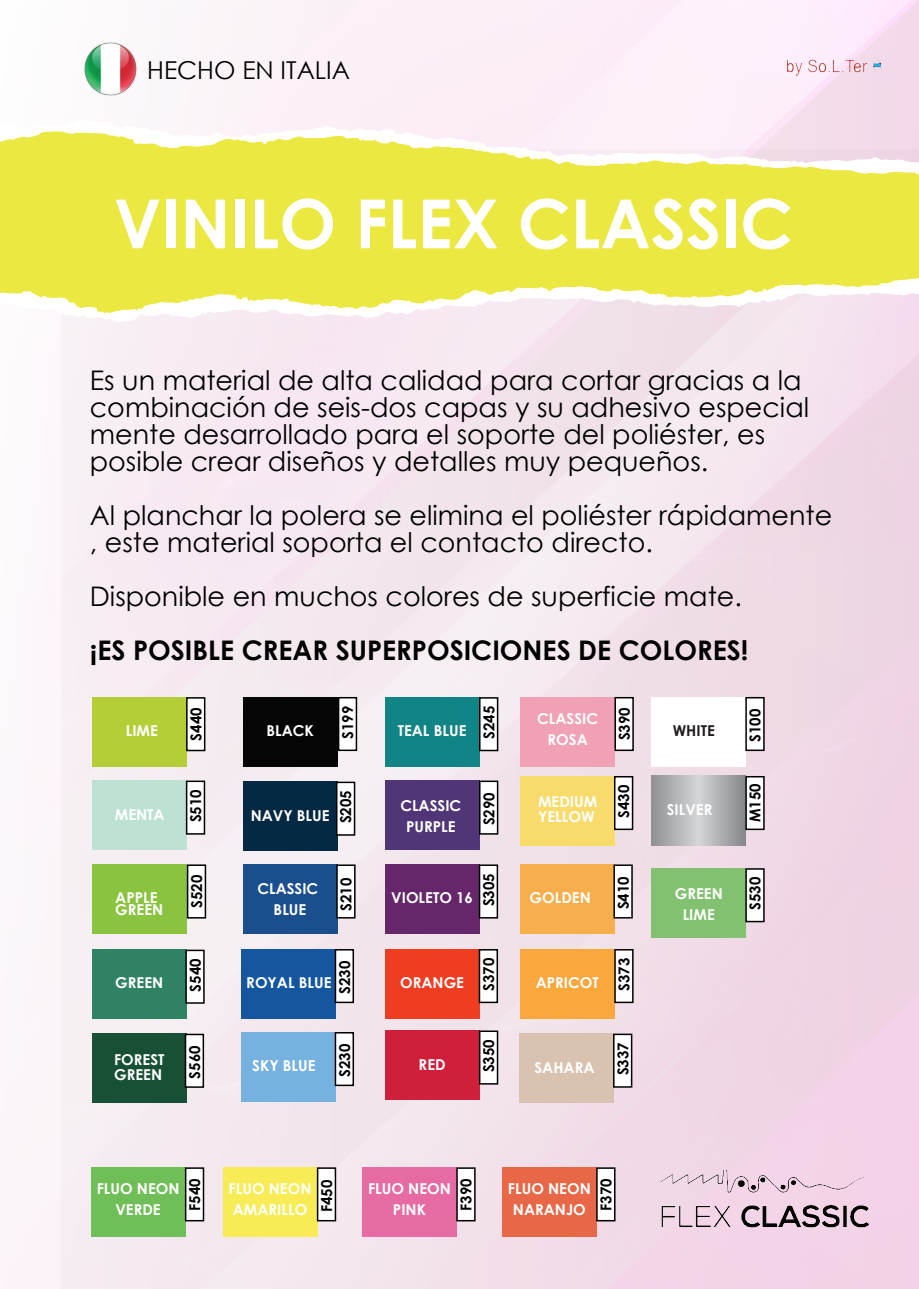
<style>
.page{position:relative;width:919px;height:1289px;background:#fff}
.page>*{position:absolute;margin:0;border:0;box-sizing:border-box;transform-origin:0 0}
.t1{font:700 67.8px "Century Gothic";color:#fff}
.t2{font:27px/27px "Century Gothic";color:#000}
.t3{font:700 27px "Century Gothic";color:#000}
.t4{font:24.6px "Century Gothic";color:#000001}
.t5{font:700 15px/21px "Century Gothic";color:#fff;text-align:center}
.t6{font:700 15px "Century Gothic";color:#000}
.t7{font:700 15px "Century Gothic";color:#211d1e}
</style>
<div class="page">
<div style="left:0;top:0;width:918px;height:1288px;background:#fcf1f8"></div>
<img style="left:91px;top:323px;width:827px;height:965px">
<svg style="left:0;top:120px;width:918px;height:203px"></svg>
<svg style="left:0;top:130px;width:918px;height:185px;fill:#ebe841"></svg>
<img style="left:786px;top:53px;width:105px;height:31px">
<img style="left:84px;top:42px;width:53px;height:54px">
<div style="left:385px;top:948px;width:94px;height:70px;background:#ef3d22"></div>
<div style="left:478px;top:949px;width:20px;height:54px;background:#fff;border:2px solid #000"></div>
<div style="left:243px;top:697px;width:94px;height:69px;background:#040504"></div>
<div style="left:338px;top:697px;width:19px;height:54px;background:#fff;border:2px solid #000"></div>
<div style="left:243px;top:781px;width:94px;height:69px;background:#052943"></div>
<div style="left:336px;top:781px;width:19px;height:54px;background:#fff;border:2px solid #000"></div>
<div style="left:243px;top:864px;width:94px;height:69px;background:#1a4e8d"></div>
<div style="left:336px;top:864px;width:19px;height:54px;background:#fff;border:2px solid #000"></div>
<div style="left:385px;top:697px;width:94px;height:69px;background:#118485"></div>
<div style="left:479px;top:697px;width:19px;height:54px;background:#fff;border:2px solid #000"></div>
<div style="left:385px;top:864px;width:94px;height:69px;background:#66276a"></div>
<div style="left:479px;top:864px;width:19px;height:54px;background:#fff;border:2px solid #000"></div>
<div style="left:385px;top:1030px;width:94px;height:69px;background:#cf1f3b"></div>
<div style="left:479px;top:1030px;width:19px;height:54px;background:#fff;border:2px solid #000"></div>
<div style="left:520px;top:948px;width:94px;height:70px;background:#faa73c"></div>
<div style="left:614px;top:949px;width:19px;height:54px;background:#fff;border:2px solid #000"></div>
<div style="left:520px;top:697px;width:94px;height:69px;background:#f0a1b5"></div>
<div style="left:614px;top:697px;width:19px;height:54px;background:#fff;border:2px solid #000"></div>
<div style="left:520px;top:775px;width:94px;height:70px;background:#f8db6a"></div>
<div style="left:614px;top:776px;width:19px;height:54px;background:#fff;border:2px solid #000"></div>
<div style="left:92px;top:697px;width:94px;height:69px;background:#b4ce38"></div>
<div style="left:186px;top:697px;width:19px;height:54px;background:#fff;border:2px solid #000"></div>
<div style="left:92px;top:780px;width:94px;height:69px;background:#bde2d3"></div>
<div style="left:186px;top:780px;width:19px;height:54px;background:#fff;border:2px solid #000"></div>
<div style="left:92px;top:864px;width:94px;height:69px;background:#89c33f"></div>
<div style="left:187px;top:864px;width:19px;height:54px;background:#fff;border:2px solid #000"></div>
<div style="left:92px;top:948px;width:94px;height:70px;background:#308265"></div>
<div style="left:185px;top:949px;width:20px;height:54px;background:#fff;border:2px solid #000"></div>
<div style="left:92px;top:1033px;width:94px;height:70px;background:#185035"></div>
<div style="left:185px;top:1033px;width:19px;height:54px;background:#fff;border:2px solid #000"></div>
<div style="left:651px;top:868px;width:94px;height:69px;background:#81c16f"></div>
<div style="left:745px;top:868px;width:19px;height:54px;background:#fff;border:2px solid #000"></div>
<div style="left:520px;top:864px;width:94px;height:69px;background:#f6af4c"></div>
<div style="left:613px;top:864px;width:19px;height:54px;background:#fff;border:2px solid #000"></div>
<div style="left:242px;top:948px;width:94px;height:70px;background:#14579f"></div>
<div style="left:334px;top:949px;width:20px;height:54px;background:#fff;border:2px solid #000"></div>
<div style="left:242px;top:1031px;width:94px;height:70px;background:#75b2df"></div>
<div style="left:334px;top:1031px;width:20px;height:55px;background:#fff;border:2px solid #000"></div>
<div style="left:385px;top:780px;width:94px;height:69px;background:#503676"></div>
<div style="left:479px;top:780px;width:19px;height:54px;background:#fff;border:2px solid #000"></div>
<div style="left:91px;top:1167px;width:94px;height:69px;background:#70be58"></div>
<div style="left:185px;top:1167px;width:19px;height:54px;background:#fff;border:2px solid #000"></div>
<div style="left:223px;top:1167px;width:94px;height:69px;background:#f7ec55"></div>
<div style="left:317px;top:1167px;width:19px;height:54px;background:#fff;border:2px solid #000"></div>
<div style="left:362px;top:1167px;width:94px;height:69px;background:#e66ba3"></div>
<div style="left:456px;top:1167px;width:19px;height:54px;background:#fff;border:2px solid #000"></div>
<div style="left:502px;top:1167px;width:94px;height:69px;background:#e76746"></div>
<div style="left:596px;top:1167px;width:19px;height:54px;background:#fff;border:2px solid #000"></div>
<div style="left:519px;top:1033px;width:94px;height:69px;background:#d9c3b0"></div>
<div style="left:613px;top:1033px;width:19px;height:54px;background:#fff;border:2px solid #000"></div>
<svg style="left:651px;top:775px;width:94px;height:70px"></svg>
<div style="left:745px;top:776px;width:19px;height:54px;background:#fff;border:2px solid #000"></div>
<div style="left:651px;top:697px;width:94px;height:69px;background:#fff"></div>
<div style="left:745px;top:697px;width:19px;height:54px;background:#fff;border:2px solid #000"></div>
<img style="left:658px;top:1170px;width:211px;height:63px">
<p class="t4" style="left:147px;top:52px;width:204px">HECHO EN ITALIA</p>
<h1 class="t1" style="left:114px;top:172px;width:680px">VINILO FLEX CLASSIC</h1>
<p class="t2" style="left:90px;top:366px;width:720px">Es un material de alta calidad para cortar gracias a la combinación de seis-dos capas y su adhesivo especial mente desarrollado para el soporte del poliéster, es posible crear diseños y detalles muy pequeños.</p>
<p class="t2" style="left:90px;top:501px;width:743px">Al planchar la polera se elimina el poliéster rápidamente , este material soporta el contacto directo.</p>
<p class="t2" style="left:90px;top:582px;width:653px">Disponible en muchos colores de superficie mate.</p>
<p class="t3" style="left:90px;top:629px;width:660px">¡ES POSIBLE CREAR SUPERPOSICIONES DE COLORES!</p>
<p class="t5" style="left:126px;top:719px;width:34px">LIME</p>
<p class="t6" style="left:184px;top:740px;width:34px;rotate:-90deg">S440</p>
<p class="t5" style="left:266px;top:719px;width:49px">BLACK</p>
<p class="t6" style="left:336px;top:738px;width:34px;rotate:-90deg">S199</p>
<p class="t5" style="left:398px;top:719px;width:70px">TEAL BLUE</p>
<p class="t6" style="left:477px;top:739px;width:34px;rotate:-90deg">S245</p>
<p class="t5" style="left:537px;top:707px;width:62px">CLASSIC<br>ROSA</p>
<p class="t6" style="left:613px;top:740px;width:34px;rotate:-90deg">S390</p>
<p class="t7" style="left:672px;top:719px;width:43px">WHITE</p>
<p class="t6" style="left:743px;top:741px;width:34px;rotate:-90deg">S100</p>
<p class="t5" style="left:115px;top:803px;width:51px">MENTA</p>
<p class="t6" style="left:184px;top:822px;width:34px;rotate:-90deg">S510</p>
<p class="t5" style="left:251px;top:804px;width:80px">NAVY BLUE</p>
<p class="t6" style="left:334px;top:823px;width:34px;rotate:-90deg">S205</p>
<p class="t5" style="left:400px;top:794px;width:62px">CLASSIC<br>PURPLE</p>
<p class="t6" style="left:477px;top:825px;width:34px;rotate:-90deg">S290</p>
<p class="t5" style="left:538px;top:793px;width:61px;line-height:15px;text-align:left">MEDIUM<br>YELLOW</p>
<p class="t6" style="left:612px;top:817px;width:34px;rotate:-90deg">S430</p>
<p class="t5" style="left:666px;top:798px;width:47px">SILVER</p>
<p class="t6" style="left:743px;top:822px;width:40px;rotate:-90deg">M150</p>
<p class="t5" style="left:115px;top:891px;width:49px;line-height:12px;text-align:left">APPLE<br>GREEN</p>
<p class="t6" style="left:185px;top:907px;width:35px;rotate:-90deg">S520</p>
<p class="t5" style="left:257px;top:877px;width:62px">CLASSIC<br>BLUE</p>
<p class="t6" style="left:335px;top:910px;width:35px;rotate:-90deg">S210</p>
<p class="t5" style="left:391px;top:886px;width:83px">VIOLETO 16</p>
<p class="t6" style="left:477px;top:906px;width:35px;rotate:-90deg">S305</p>
<p class="t5" style="left:529px;top:886px;width:63px">GOLDEN</p>
<p class="t6" style="left:612px;top:909px;width:34px;rotate:-90deg">S410</p>
<p class="t5" style="left:674px;top:882px;width:49px">GREEN<br>LIME</p>
<p class="t6" style="left:743px;top:910px;width:35px;rotate:-90deg">S530</p>
<p class="t5" style="left:115px;top:971px;width:50px">GREEN</p>
<p class="t6" style="left:184px;top:991px;width:34px;rotate:-90deg">S540</p>
<p class="t5" style="left:246px;top:971px;width:87px">ROYAL BLUE</p>
<p class="t6" style="left:333px;top:993px;width:34px;rotate:-90deg">S230</p>
<p class="t5" style="left:400px;top:971px;width:65px">ORANGE</p>
<p class="t6" style="left:477px;top:990px;width:34px;rotate:-90deg">S370</p>
<p class="t5" style="left:535px;top:971px;width:64px">APRICOT</p>
<p class="t6" style="left:612px;top:990px;width:34px;rotate:-90deg">S373</p>
<p class="t5" style="left:114px;top:1051px;width:52px;line-height:15px;text-align:left">FOREST<br>GREEN</p>
<p class="t6" style="left:183px;top:1078px;width:34px;rotate:-90deg">S560</p>
<p class="t5" style="left:252px;top:1054px;width:65px">SKY BLUE</p>
<p class="t6" style="left:333px;top:1076px;width:34px;rotate:-90deg">S230</p>
<p class="t5" style="left:418px;top:1052px;width:28px">RED</p>
<p class="t6" style="left:477px;top:1072px;width:34px;rotate:-90deg">S350</p>
<p class="t5" style="left:534px;top:1055px;width:61px">SAHARA</p>
<p class="t6" style="left:611px;top:1075px;width:34px;rotate:-90deg">S337</p>
<p class="t5" style="left:97px;top:1177px;width:84px">FLUO NEON<br>VERDE</p>
<p class="t6" style="left:183px;top:1210px;width:34px;rotate:-90deg">F540</p>
<p class="t5" style="left:229px;top:1177px;width:84px;text-align:left">FLUO NEON<br>AMARILLO</p>
<p class="t6" style="left:315px;top:1212px;width:34px;rotate:-90deg">F450</p>
<p class="t5" style="left:368px;top:1177px;width:84px">FLUO NEON<br>PINK</p>
<p class="t6" style="left:454px;top:1210px;width:34px;rotate:-90deg">F390</p>
<p class="t5" style="left:508px;top:1177px;width:84px">FLUO NEON<br>NARANJO</p>
<p class="t6" style="left:594px;top:1210px;width:34px;rotate:-90deg">F370</p>
</div>
